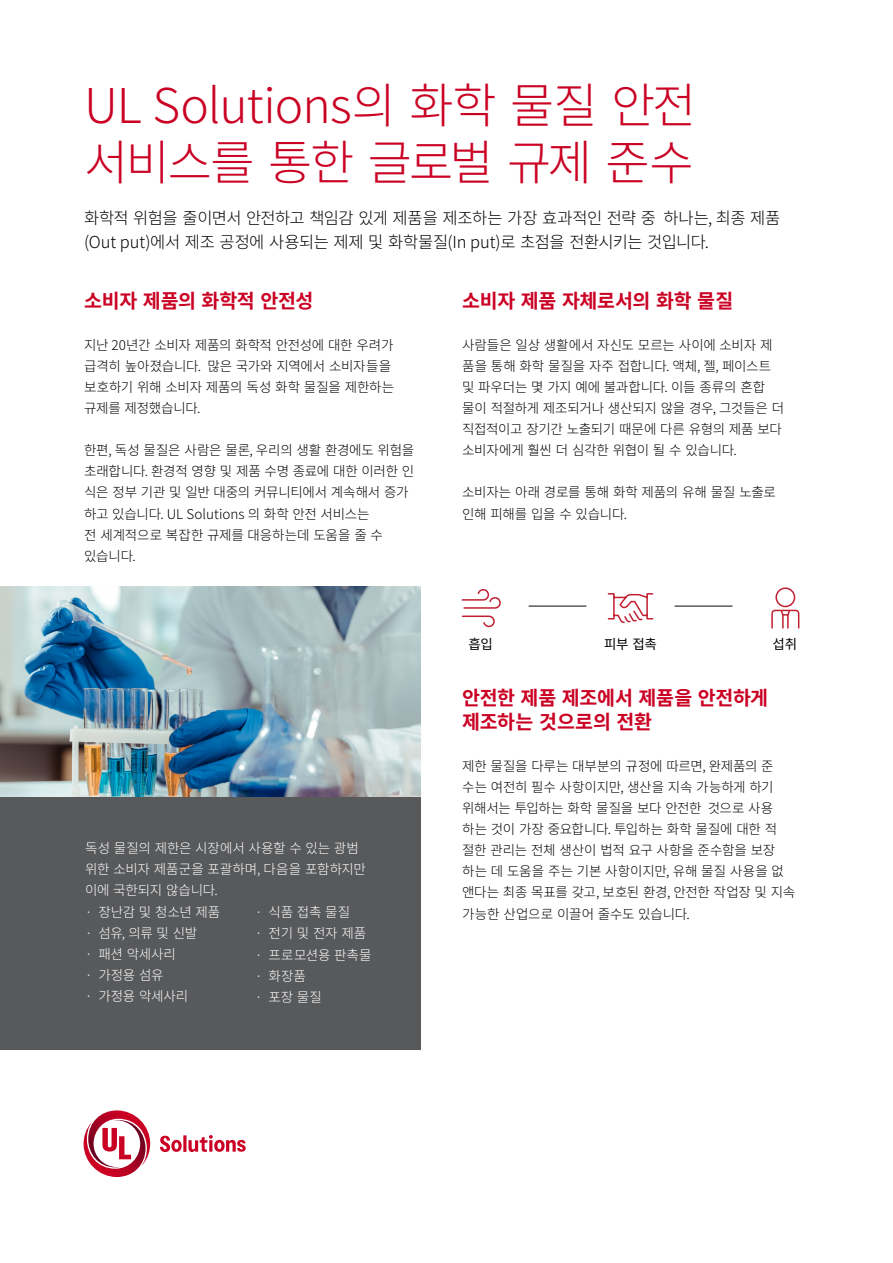
<style>
.page{position:relative;width:893px;height:1263px;background:#fff}
.page>*{position:absolute;margin:0;border:0;box-sizing:border-box;transform-origin:0 0}
.t1{font:300 48px/57px "Noto Sans CJ Ksc";letter-spacing:-.02em;color:#ca0123}
.t2{font:700 19.5px/24px "Noto Sans CJ Ksc";letter-spacing:-.01em;color:#ca0123}
.t3{font:300 16.5px/24px "Noto Sans CJ Ksc";letter-spacing:-.02em;color:#000}
.t4{font:300 13.5px/21px "Noto Sans CJ Ksc";letter-spacing:-.015em;color:#000}
.t5{font:300 13.5px/21px "Noto Sans CJ Ksc";letter-spacing:-.01em;color:#fff}
.t6{font:13.5px "Noto Sans CJ Ksc";letter-spacing:-.015em;color:#000}
</style>
<div class="page">
<div style="left:0;top:650px;width:421px;height:400px;background:#58595b"></div>
<img style="left:0;top:586px;width:421px;height:211px">
<svg style="left:84px;top:1110px;width:162px;height:67px"></svg>
<svg style="left:461px;top:589px;width:40px;height:39px"></svg>
<svg style="left:607px;top:593px;width:47px;height:31px"></svg>
<svg style="left:771px;top:587px;width:29px;height:42px"></svg>
<hr style="left:529px;top:605px;width:57px;height:2px;background:#595a5e">
<hr style="left:675px;top:605px;width:57px;height:2px;background:#595a5e">
<h1 class="t1" style="left:84px;top:78px;width:614px">UL Solutions의 화학 물질 안전 서비스를 통한 글로벌 규제 준수</h1>
<p class="t3" style="left:84px;top:206px;width:698px">화학적 위험을 줄이면서 안전하고 책임감 있게 제품을 제조하는 가장 효과적인 전략 중 하나는, 최종 제품 (Out put)에서 제조 공정에 사용되는 제제 및 화학물질(In put)로 초점을 전환시키는 것입니다.</p>
<h2 class="t2" style="left:84px;top:290px;width:231px">소비자 제품의 화학적 안전성</h2>
<p class="t4" style="left:84px;top:335px;width:312px">지난 20년간 소비자 제품의 화학적 안전성에 대한 우려가 급격히 높아졌습니다. 많은 국가와 지역에서 소비자들을 보호하기 위해 소비자 제품의 독성 화학 물질을 제한하는 규제를 제정했습니다.</p>
<p class="t4" style="left:84px;top:440px;width:332px">한편, 독성 물질은 사람은 물론, 우리의 생활 환경에도 위험을 초래합니다. 환경적 영향 및 제품 수명 종료에 대한 이러한 인 식은 정부 기관 및 일반 대중의 커뮤니티에서 계속해서 증가 하고 있습니다. UL Solutions 의 화학 안전 서비스는<br>전 세계적으로 복잡한 규제를 대응하는데 도움을 줄 수 있습니다.</p>
<h2 class="t2" style="left:462px;top:290px;width:273px">소비자 제품 자체로서의 화학 물질</h2>
<p class="t4" style="left:462px;top:335px;width:324px">사람들은 일상 생활에서 자신도 모르는 사이에 소비자 제 품을 통해 화학 물질을 자주 접합니다. 액체, 젤, 페이스트 및 파우더는 몇 가지 예에 불과합니다. 이들 종류의 혼합 물이 적절하게 제조되거나 생산되지 않을 경우, 그것들은 더 직접적이고 장기간 노출되기 때문에 다른 유형의 제품 보다 소비자에게 훨씬 더 심각한 위협이 될 수 있습니다.</p>
<p class="t4" style="left:462px;top:482px;width:315px">소비자는 아래 경로를 통해 화학 제품의 유해 물질 노출로 인해 피해를 입을 수 있습니다.</p>
<p class="t5" style="left:85px;top:837px;width:282px">독성 물질의 제한은 시장에서 사용할 수 있는 광범 위한 소비자 제품군을 포괄하며, 다음을 포함하지만 이에 국한되지 않습니다.</p>
<p class="t5" style="left:85px;top:902px;width:137px">· 장난감 및 청소년 제품 · 섬유, 의류 및 신발<br>· 패션 악세사리<br>· 가정용 섬유<br>· 가정용 악세사리</p>
<p class="t5" style="left:255px;top:902px;width:118px">· 식품 접촉 물질<br>· 전기 및 전자 제품 · 프로모션용 판촉물 · 화장품<br>· 포장 물질</p>
<p class="t6" style="left:468px;top:636px;width:26px">흡입</p>
<p class="t6" style="left:604px;top:636px;width:55px">피부 접촉</p>
<p class="t6" style="left:773px;top:636px;width:26px">섭취</p>
<h2 class="t2" style="left:462px;top:687px;width:308px">안전한 제품 제조에서 제품을 안전하게 제조하는 것으로의 전환</h2>
<p class="t4" style="left:462px;top:756px;width:335px">제한 물질을 다루는 대부분의 규정에 따르면, 완제품의 준 수는 여전히 필수 사항이지만, 생산을 지속 가능하게 하기 위해서는 투입하는 화학 물질을 보다 안전한 것으로 사용 하는 것이 가장 중요합니다. 투입하는 화학 물질에 대한 적 절한 관리는 전체 생산이 법적 요구 사항을 준수함을 보장 하는 데 도움을 주는 기본 사항이지만, 유해 물질 사용을 없 앤다는 최종 목표를 갖고, 보호된 환경, 안전한 작업장 및 지속 가능한 산업으로 이끌어 줄수도 있습니다.</p>
</div>
